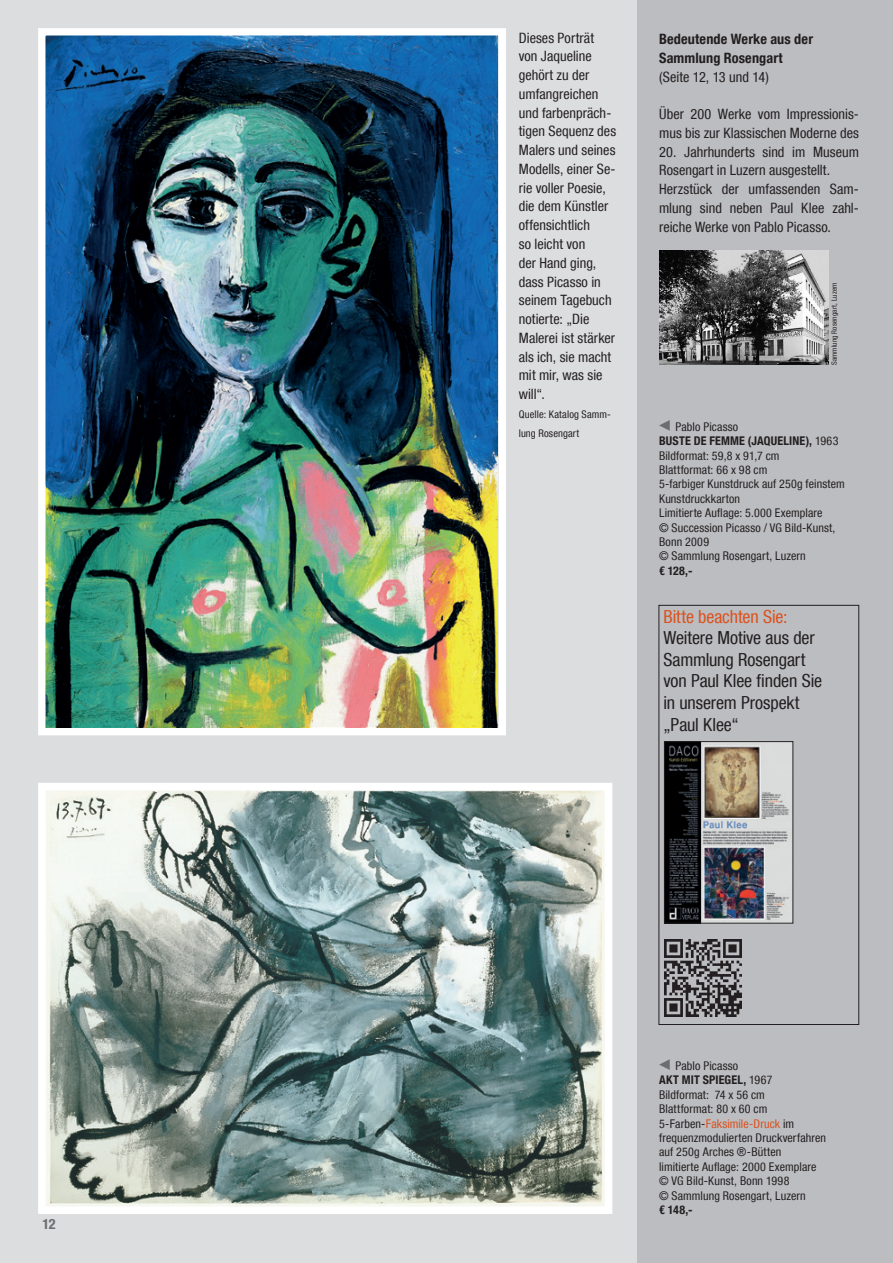
<style>
.page{position:relative;width:893px;height:1263px;background:#dcdddf}
.page>*{position:absolute;margin:0;border:0;box-sizing:border-box;transform-origin:0 0}
.t1{font:condensed 18px/21.6px "Helvetica Neue LT Com";letter-spacing:-.005em;color:#231f20}
.t2{font:condensed 18px "Helvetica Neue LT Com";letter-spacing:-.005em;color:#da511d}
.t3{font:condensed 14.25px/18.8px "Helvetica Neue LT Com";color:#231f20}
.t4{font:700 condensed 14.25px/18.8px "Helvetica Neue LT Com";letter-spacing:.01em;color:#231f20}
.t5{font:700 condensed 14.25px "Helvetica Neue LT Com";color:#6c6d70}
.t6{font:condensed 12px/14.4px "Helvetica Neue LT Com";letter-spacing:.01em;color:#231f20}
.t7{font:700 condensed 12px "Helvetica Neue LT Com";color:#231f20}
.t8{font:condensed 10.5px/18.8px "Helvetica Neue LT Com";letter-spacing:.015em;color:#231f20}
.t9{font:condensed 7.35px "Helvetica Neue LT Com";letter-spacing:.015em;color:#231f20}
.s1{font-weight:700}
.s2{color:#da511d}
</style>
<div class="page">
<div style="left:638px;top:0;width:255px;height:1263px;background:#bcbdc0"></div>
<img style="left:659px;top:250px;width:169px;height:115px">
<img style="left:38px;top:28px;width:468px;height:708px">
<svg style="left:659px;top:420px;width:11px;height:11px"></svg>
<img style="left:47px;top:792px;width:556px;height:413px">
<div style="left:38px;top:783px;width:574px;height:431px;border:8px solid #fff"></div>
<svg style="left:659px;top:1059px;width:11px;height:11px"></svg>
<div style="left:659px;top:605px;width:200px;height:420px;border:1px solid #231f20"></div>
<img style="left:666px;top:743px;width:125px;height:178px">
<div style="left:664px;top:741px;width:129px;height:182px;border:1px solid #231f20"></div>
<img style="left:664px;top:939px;width:78px;height:78px">
<p class="t5" style="left:42px;top:1215px;width:15px">12</p>
<p class="t3" style="left:519px;top:28px;width:99px">Dieses Porträt von Jaqueline gehört zu der umfangreichen und farbenpräch&shy;tigen Sequenz des<br>Malers und seines<br>Modells, einer Se&shy;rie voller Poesie, die dem Künstler offensichtlich<br>so leicht von<br>der Hand ging, dass Picasso in seinem Tagebuch notierte: „Die<br>Malerei ist stärker als ich, sie macht mit mir, was sie will“.</p>
<p class="t8" style="left:519px;top:404px;width:94px">Quelle: Katalog Samm&shy;lung Rosengart</p>
<p class="t4" style="left:659px;top:30px;width:155px">Bedeutende Werke aus der<br>Sammlung Rosengart</p>
<p class="t3" style="left:659px;top:67px;width:111px">(Seite 12, 13 und 14)</p>
<p class="t3" style="left:659px;top:105px;width:201px">Über 200 Werke vom Impressionis&shy;mus bis zur Klassischen Moderne des</p>
<p class="t3" style="left:659px;top:142px;width:201px">20. Jahrhunderts sind im Museum<br>Rosengart in Luzern ausgestellt.<br>Herzstück der umfassenden Sam&shy;mlung sind neben Paul Klee zahl&shy;reiche Werke von Pablo Picasso.</p>
<p class="t9" style="left:830px;top:365px;width:84px;rotate:-90deg">Sammlung Rosengart, Luzern</p>
<p class="t6" style="left:659px;top:419px;width:187px;text-indent:16px">Pablo Picasso<br><span class="s1">BUSTE DE FEMME (JAQUELINE),</span> 1963<br>Bildformat: 59,8 x 91,7 cm<br>Blattformat: 66 x 98 cm<br>5-farbiger Kunstdruck auf 250g feinstem<br>Kunstdruckkarton<br>Limitierte Auflage: 5.000 Exemplare<br>© Succession Picasso / VG Bild-Kunst,<br>Bonn 2009<br>© Sammlung Rosengart, Luzern</p>
<p class="t7" style="left:659px;top:563px;width:35px">€ 128,-</p>
<p class="t2" style="left:663px;top:606px;width:126px">Bitte beachten Sie:</p>
<p class="t1" style="left:663px;top:627px;width:160px">Weitere Motive aus der<br>Sammlung Rosengart von Paul Klee finden Sie in unserem Prospekt „Paul Klee“</p>
<p class="t6" style="left:659px;top:1058px;width:168px;text-indent:16px">Pablo Picasso<br><span class="s1">AKT MIT SPIEGEL,</span> 1967<br>Bildformat: 74 x 56 cm<br>Blattformat: 80 x 60 cm<br>5-Farben-<span class="s2">Faksimile-Druck</span> im frequenzmodulierten Druckverfahren auf 250g Arches ®-Bütten<br>limitierte Auflage: 2000 Exemplare © VG Bild-Kunst, Bonn 1998<br>© Sammlung Rosengart, Luzern</p>
<p class="t7" style="left:659px;top:1202px;width:35px">€ 148,-</p>
</div>
